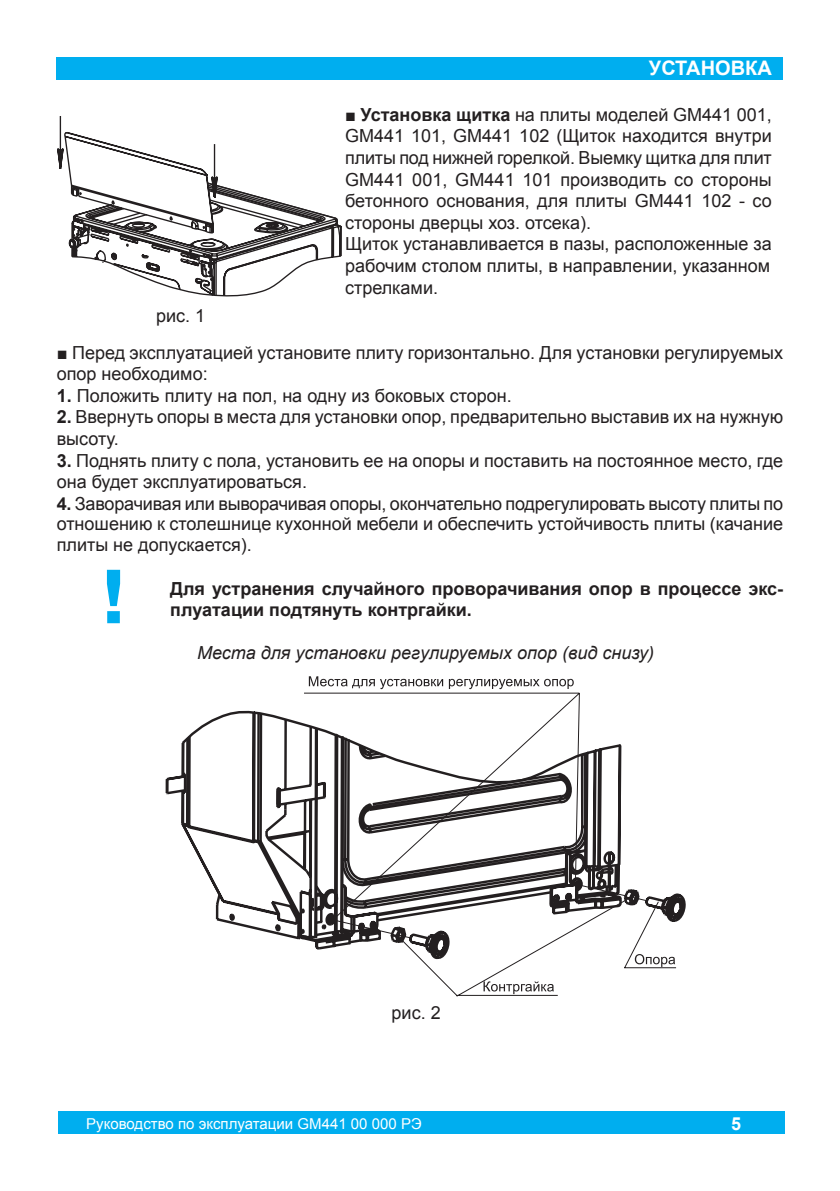
<style>
.page{position:relative;width:840px;height:1191px;background:#fff}
.page>*{position:absolute;margin:0;border:0;box-sizing:border-box;transform-origin:0 0}
.t1{font:700 72px "Pragmatica";color:#00aeef}
.t2{font:700 20px "Arial";color:#fff}
.t3{font:18px/21.6px "Arial";color:#231f20}
.t4{font:700 18px/21.6px "Arial";color:#231f20}
.t5{font:italic 18px "Arial";color:#231f20}
.t6{font:700 18px "Arial";color:#fff}
.t7{font:15px "Arial";color:#fff}
.s1{font-weight:700}
</style>
<div class="page">
<div style="left:58px;top:1111px;width:725px;height:23px;background:#00aeef"></div>
<div style="left:57px;top:57px;width:725px;height:22px;background:#00aeef"></div>
<svg style="left:57px;top:116px;width:285px;height:141px"></svg>
<svg style="left:71px;top:177px;width:270px;height:120px"></svg>
<svg style="left:58px;top:149px;width:5px;height:19px"></svg>
<svg style="left:165px;top:710px;width:86px;height:206px"></svg>
<svg style="left:251px;top:711px;width:52px;height:229px"></svg>
<svg style="left:308px;top:676px;width:66px;height:12px"></svg>
<svg style="left:380px;top:679px;width:193px;height:10px"></svg>
<svg style="left:303px;top:692px;width:373px;height:305px"></svg>
<svg style="left:483px;top:981px;width:70px;height:13px"></svg>
<svg style="left:330px;top:884px;width:356px;height:83px"></svg>
<p class="t2" style="left:648px;top:55px;width:124px">УСТАНОВКА</p>
<p class="t3" style="left:156px;top:305px;width:51px">рис. 1</p>
<p class="t3" style="left:345px;top:104px;width:428px">■ <span class="s1">Установка щитка</span> на плиты моделей GM441 001, GM441 101, GM441 102 (Щиток находится внутри плиты под нижней горелкой. Выемку щитка для плит GM441 001, GM441 101 производить со стороны бетонного основания, для плиты GM441 102 - со стороны дверцы хоз. отсека).<br>Щиток устанавливается в пазы, расположенные за рабочим столом плиты, в направлении, указанном стрелками.</p>
<p class="t3" style="left:57px;top:341px;width:727px">■ Перед эксплуатацией установите плиту горизонтально. Для установки регулируемых опор необходимо:</p>
<p class="t3" style="left:57px;top:385px;width:456px"><span class="s1">1.</span> Положить плиту на пол, на одну из боковых сторон.</p>
<p class="t3" style="left:57px;top:406px;width:727px"><span class="s1">2.</span> Ввернуть опоры в места для установки опор, предварительно выставив их на нужную высоту.</p>
<p class="t3" style="left:57px;top:449px;width:727px"><span class="s1">3.</span> Поднять плиту с пола, установить ее на опоры и поставить на постоянное место, где она будет эксплуатироваться.</p>
<p class="t3" style="left:57px;top:493px;width:727px;line-height:20.8px;text-align:justify"><span class="s1">4.</span> Заворачивая или выворачивая опоры, окончательно подрегулировать высоту плиты по отношению к столешнице кухонной мебели и обеспечить устойчивость плиты (качание плиты не допускается).</p>
<p class="t4" style="left:170px;top:578px;width:614px">Для устранения случайного проворачивания опор в процессе экс&shy;плуатации подтянуть контргайки.</p>
<p class="t5" style="left:197px;top:641px;width:458px">Места для установки регулируемых опор (вид снизу)</p>
<h1 class="t1" style="left:99px;top:556px;width:31px">!</h1>
<p class="t3" style="left:391px;top:1002px;width:51px">рис. 2</p>
<p class="t7" style="left:86px;top:1113px;width:337px">Руководство по эксплуатации GM441 00 000 РЭ</p>
<p class="t6" style="left:730px;top:1111px;width:12px">5</p>
</div>
